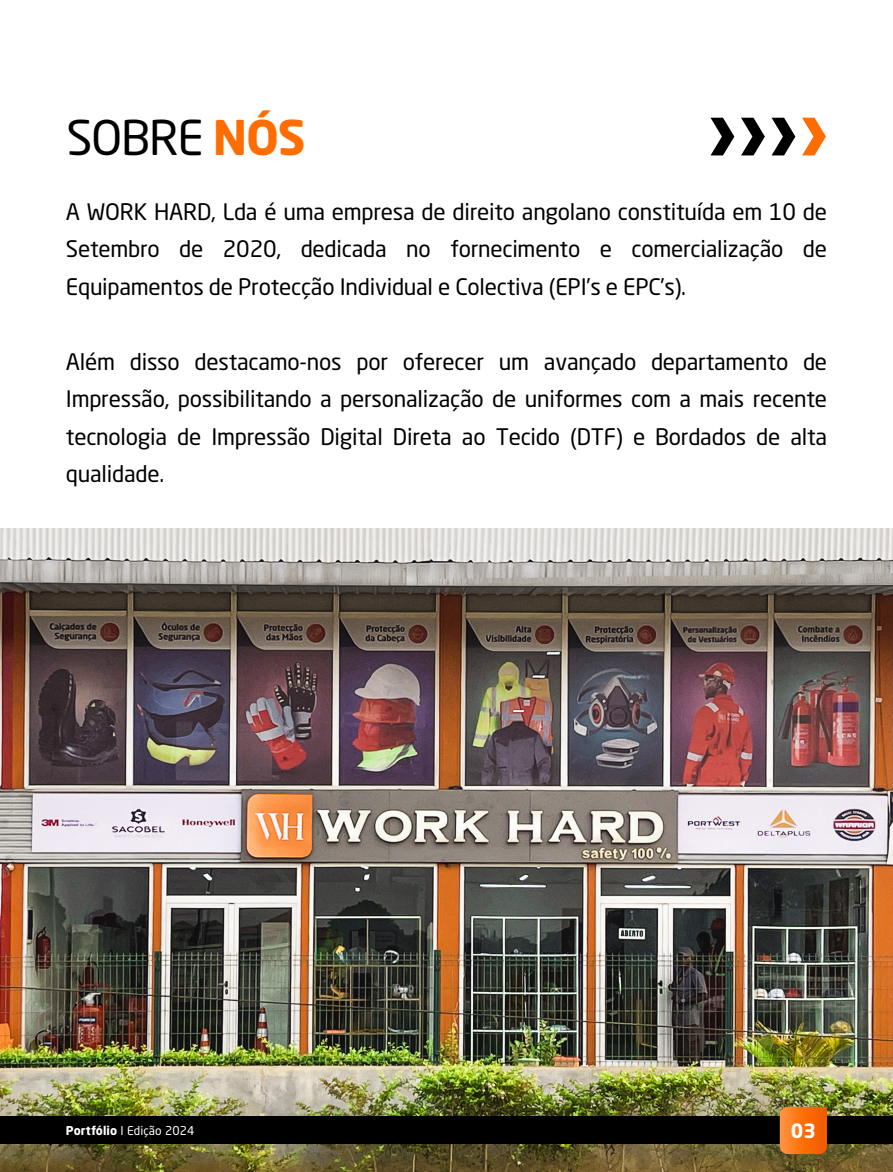
<style>
.page{position:relative;width:893px;height:1172px;background:#fff}
.page>*{position:absolute;margin:0;border:0;box-sizing:border-box;transform-origin:0 0}
.t1{font:47.25px "Neo Sans Std";letter-spacing:-.025em;color:#000}
.t2{font:22.5px/37.5px "Neo Sans Std";letter-spacing:-.01em;color:#000;text-align:justify}
.t3{font:700 19.5px "Neo Sans Std";color:#fff}
.t4{font:12px "Neo Sans Std";letter-spacing:.01em;color:#fff}
.s1{font-weight:700;color:#ff6d00}
.s2{font-weight:700}
</style>
<div class="page">
<img style="left:0;top:528px;width:893px;height:644px">
<div style="left:0;top:1117px;width:893px;height:27px;background:#000"></div>
<svg style="left:780px;top:1107px;width:47px;height:47px;background:#f87212"></svg>
<svg style="left:802px;top:118px;width:24px;height:37px"></svg>
<svg style="left:772px;top:118px;width:23px;height:37px"></svg>
<svg style="left:741px;top:118px;width:24px;height:37px"></svg>
<svg style="left:710px;top:118px;width:24px;height:37px"></svg>
<h1 class="t1" style="left:66px;top:109px;width:241px">SOBRE <span class="s1">NÓS</span></h1>
<p class="t2" style="left:66px;top:192px;width:763px">A WORK HARD, Lda é uma empresa de direito angolano constituída em 10 de Setembro de 2020, dedicada no fornecimento e comercialização de Equipamentos de Protecção Individual e Colectiva (EPI’s e EPC’s).</p>
<p class="t2" style="left:66px;top:342px;width:763px">Além disso destacamo-nos por oferecer um avançado departamento de Impressão, possibilitando a personalização de uniformes com a mais recente tecnologia de Impressão Digital Direta ao Tecido (DTF) e Bordados de alta qualidade.</p>
<p class="t4" style="left:66px;top:1123px;width:130px"><span class="s2">Portfólio</span> I Edição 2024</p>
<p class="t3" style="left:791px;top:1118px;width:27px">03</p>
</div>
